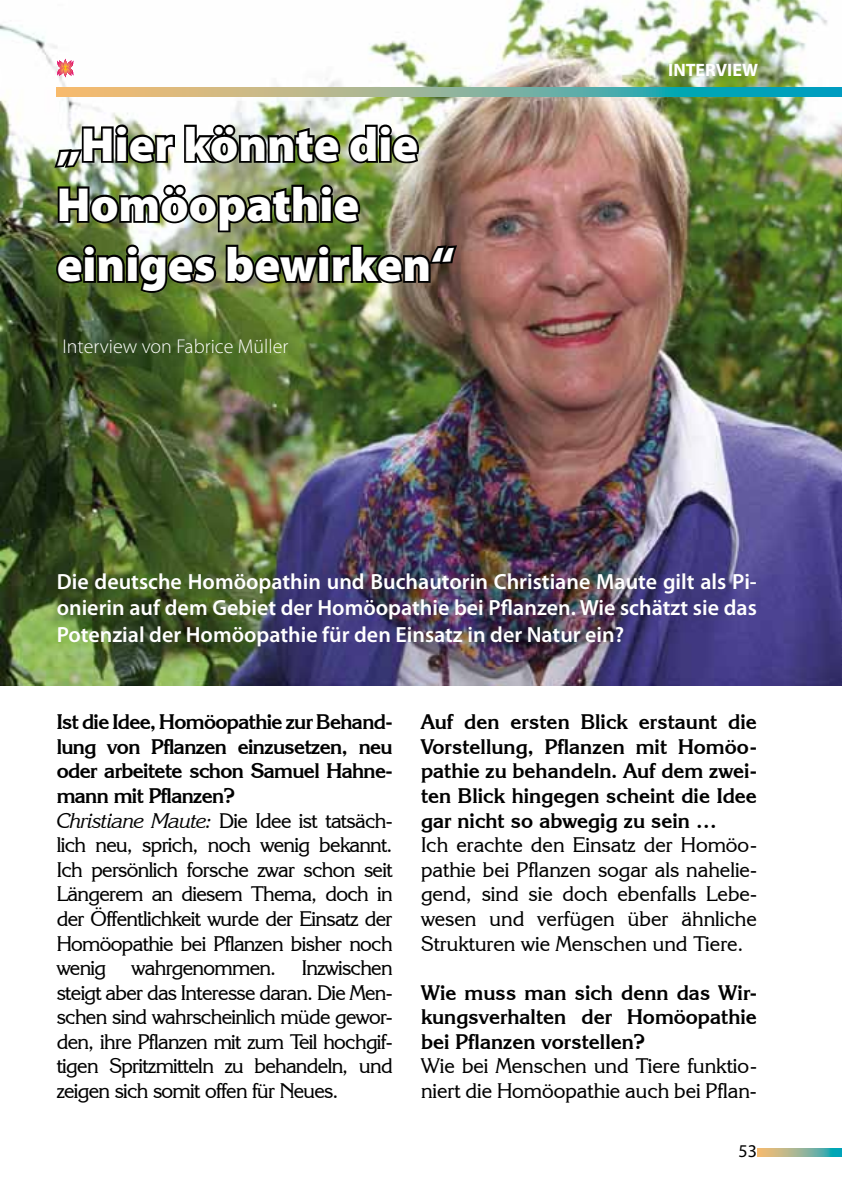
<style>
.page{position:relative;width:842px;height:1191px;background:#fff}
.page>*{position:absolute;margin:0;border:0;box-sizing:border-box;transform-origin:0 0}
.t1{font:900 48px/60px "Myriad Pro";color:#fff}
.t2{font:600 22px/26.4px "Myriad Pro";color:#fff;text-align:justify}
.t3{font:21px/24.6px "Korinna IT Cby BT";letter-spacing:-.03em;color:#000}
.t4{font:700 21px/24.6px "Korinna IT Cby BT";color:#000;text-align:justify}
.t5{font:21px/24.6px "Korinna IT Cby BT";color:#000}
.t6{font:300 20px "Myriad Pro";color:#fff}
.t7{font:700 18px "Myriad Pro";color:#fff}
.t8{font:18px "Myriad Pro";color:#000}
.s1{font-weight:700}
.s2{font-style:italic}
</style>
<div class="page">
<img style="left:0;top:0;width:842px;height:686px">
<svg style="left:460px;top:88px;width:382px;height:8px;background:#33a8af"></svg>
<img style="left:52px;top:59px;width:408px;height:293px">
<svg style="left:757px;top:1148px;width:85px;height:8px"></svg>
<h1 class="t1" style="left:57px;top:113px;width:400px">„Hier könnte die<br>Homöopathie einiges bewirken“</h1>
<p class="t6" style="left:62px;top:334px;width:227px">Interview von Fabrice Müller</p>
<p class="t7" style="left:668px;top:59px;width:91px">INTERVIEW</p>
<p class="t2" style="left:57px;top:568px;width:702px">Die deutsche Homöopathin und Buchautorin Christiane Maute gilt als Pi&shy;onierin auf dem Gebiet der Homöopathie bei Pflanzen. Wie schätzt sie das Potenzial der Homöopathie für den Einsatz in der Natur ein?</p>
<p class="t3" style="left:57px;top:709px;width:337px"><span class="s1">Ist die Idee, Homöopathie zur Behand&shy;lung von Pflanzen einzusetzen, neu oder arbeitete schon Samuel Hahne&shy;mann mit Pflanzen?<br></span><span class="s2">Christiane Maute:</span> Die Idee ist tatsäch&shy;lich neu, sprich, noch wenig bekannt.<br>Ich persönlich forsche zwar schon seit Längerem an diesem Thema, doch in der Öffentlichkeit wurde der Einsatz der Homöopathie bei Pflanzen bisher noch wenig wahrgenommen. Inzwischen steigt aber das Interesse daran. Die Men&shy;schen sind wahrscheinlich müde gewor&shy;den, ihre Pflanzen mit zum Teil hochgif&shy;tigen Spritzmitteln zu behandeln, und zeigen sich somit offen für Neues.</p>
<p class="t4" style="left:421px;top:709px;width:337px">Auf den ersten Blick erstaunt die Vorstellung, Pflanzen mit Homöo&shy;pathie zu behandeln. Auf dem zwei&shy;ten Blick hingegen scheint die Idee gar nicht so abwegig zu sein …</p>
<p class="t3" style="left:421px;top:832px;width:337px;text-align:justify">Ich erachte den Einsatz der Homöo&shy;pathie bei Pflanzen sogar als nahelie&shy;gend, sind sie doch ebenfalls Lebe&shy;wesen und verfügen über ähnliche Strukturen wie Menschen und Tiere.</p>
<p class="t4" style="left:421px;top:979px;width:337px">Wie muss man sich denn das Wir&shy;kungsverhalten der Homöopathie bei Pflanzen vorstellen?</p>
<p class="t5" style="left:421px;top:1053px;width:337px">Wie bei Menschen und Tiere funktio&shy;niert die Homöopathie auch bei Pflan-</p>
<p class="t8" style="left:738px;top:1139px;width:20px">53</p>
</div>
